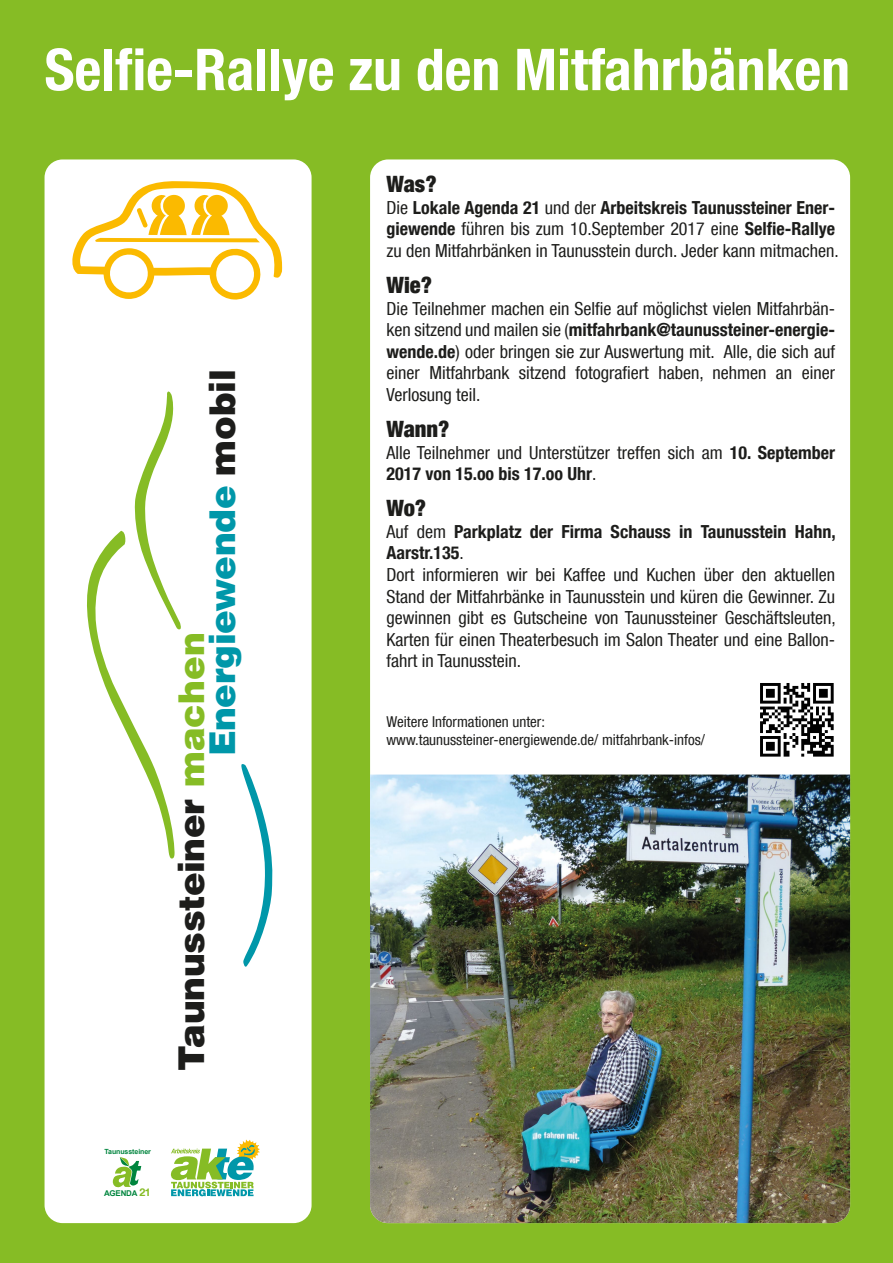
<style>
.page{position:relative;width:893px;height:1263px;background:#86bc25}
.page>*{position:absolute;margin:0;border:0;box-sizing:border-box;transform-origin:0 0}
.t1{font:700 condensed 57.75px "Helvetica Neue LT Com";color:#fff}
.t2{font:900 35.55px "Helvetica LT Std";letter-spacing:-.01em;color:#1d1d1b}
.t3{font:900 35.55px "Helvetica LT Std";letter-spacing:-.01em;color:#0097a9}
.t4{font:900 condensed 22.5px "Helvetica Neue LT Com";color:#1d1d1b}
.t5{font:condensed 18px/21.6px "Helvetica Neue LT Com";color:#1d1d1b}
.t6{font:condensed 15px/18px "Helvetica Neue LT Com";color:#1d1d1b}
.t7{font:700 7.95px "Arial";letter-spacing:-.02em;color:#00853e}
.t8{font:700 7.05px "Arial";letter-spacing:-.015em;color:#00853e}
.s1{color:#1d1d1b}
.s2{color:#86bc25}
.s3{font-family:"Helvetica Neue LT Com";font-size:10.65px;color:#86bc25}
.s4{font-weight:700}
</style>
<div class="page">
<div style="left:45px;top:159px;width:267px;height:1064px;background:#fff;border-radius:18px"></div>
<svg style="left:241px;top:764px;width:32px;height:203px"></svg>
<svg style="left:87px;top:391px;width:94px;height:468px"></svg>
<svg style="left:72px;top:181px;width:210px;height:119px"></svg>
<svg style="left:170px;top:1139px;width:90px;height:57px"></svg>
<svg style="left:113px;top:1157px;width:28px;height:30px"></svg>
<div style="left:370px;top:159px;width:480px;height:1064px;background:#fff;border-radius:18px"></div>
<img style="left:370px;top:774px;width:480px;height:449px">
<svg style="left:760px;top:683px;width:74px;height:74px"></svg>
<h1 class="t1" style="left:45px;top:35px;width:807px">Selfie-Rallye zu den Mitfahrbänken</h1>
<h2 class="t3" style="left:199px;top:756px;width:389px;rotate:-90deg">Energiewende <span class="s1">mobil</span></h2>
<h2 class="t2" style="left:168px;top:1071px;width:440px;rotate:-90deg">Taunussteiner <span class="s2">machen</span></h2>
<p class="t8" style="left:105px;top:1146px;width:48px">Taunussteiner</p>
<p class="t7" style="left:104px;top:1188px;width:48px">AGENDA <span class="s3">21</span></p>
<p class="t4" style="left:387px;top:171px;width:52px">Was?</p>
<p class="t5" style="left:387px;top:196px;width:454px">Die <span class="s4">Lokale Agenda 21</span> und der <span class="s4">Arbeitskreis Taunussteiner Ener&shy;giewende</span> führen bis zum 10.September 2017 eine <span class="s4">Selfie-Rallye </span>zu den Mitfahrbänken in Taunusstein durch. Jeder kann mitmachen.</p>
<p class="t4" style="left:387px;top:272px;width:47px">Wie?</p>
<p class="t5" style="left:387px;top:297px;width:450px;text-align:justify">Die Teilnehmer machen ein Selfie auf möglichst vielen Mitfahrbän&shy;ken sitzend und mailen sie (<span class="s4">mitfahrbank@taunussteiner-energie&shy;wende.de</span>) oder bringen sie zur Auswertung mit. Alle, die sich auf einer Mitfahrbank sitzend fotografiert haben, nehmen an einer Verlosung teil.</p>
<p class="t4" style="left:387px;top:416px;width:64px">Wann?</p>
<p class="t5" style="left:387px;top:441px;width:450px">Alle Teilnehmer und Unterstützer treffen sich am <span class="s4">10. September<br>2017 von 15.oo bis 17.oo Uhr</span>.</p>
<p class="t4" style="left:387px;top:495px;width:41px">Wo?</p>
<p class="t5" style="left:387px;top:520px;width:451px">Auf dem <span class="s4">Parkplatz der Firma Schauss in Taunusstein Hahn, Aarstr.135</span>.<br>Dort informieren wir bei Kaffee und Kuchen über den aktuellen Stand der Mitfahrbänke in Taunusstein und küren die Gewinner. Zu gewinnen gibt es Gutscheine von Taunussteiner Geschäftsleuten, Karten für einen Theaterbesuch im Salon Theater und eine Ballon&shy;fahrt in Taunusstein.</p>
<p class="t6" style="left:387px;top:712px;width:320px">Weitere Informationen unter: www.taunussteiner-energiewende.de/ mitfahrbank-infos/</p>
</div>
